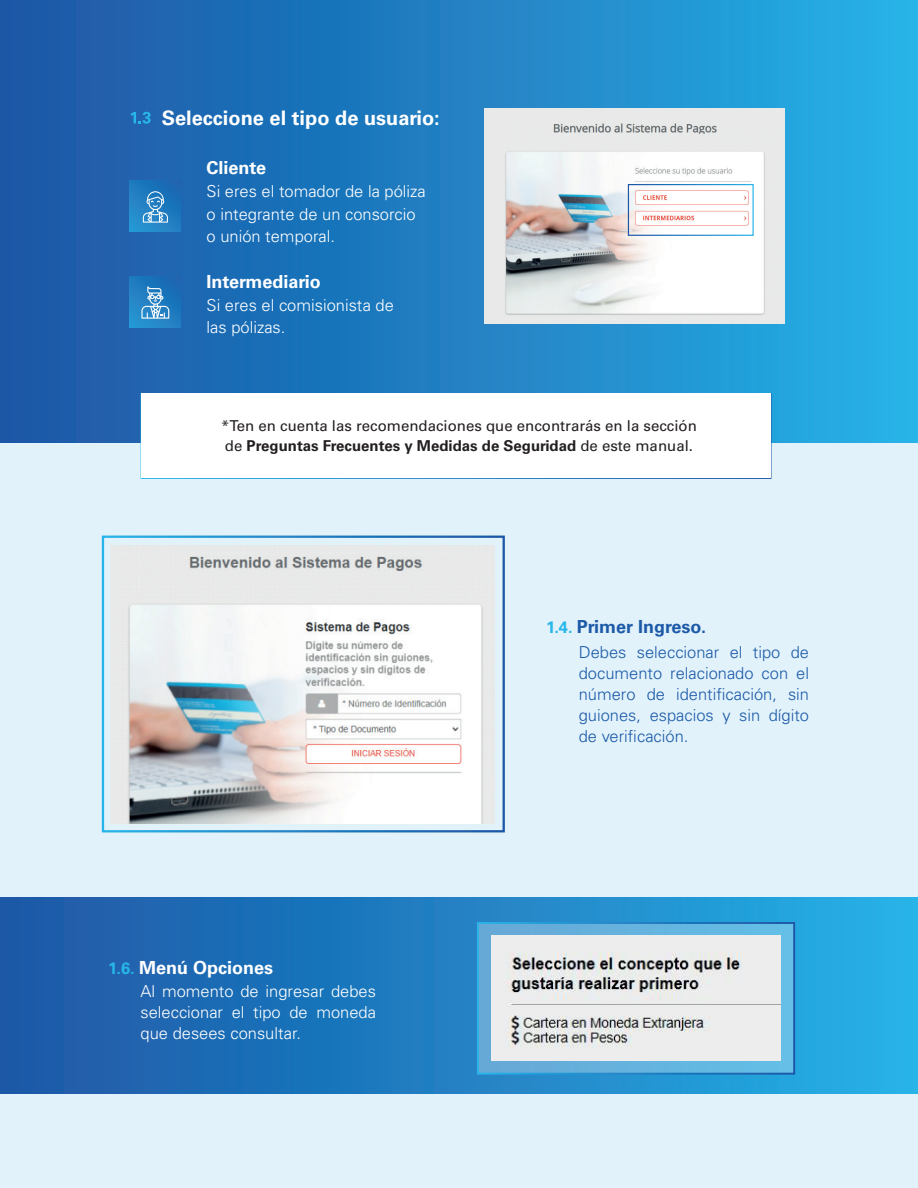
<style>
.page{position:relative;width:918px;height:1188px;background:#e1f2fb}
.page>*{position:absolute;margin:0;border:0;box-sizing:border-box;transform-origin:0 0}
.t1{font:700 19.95px "Univers LT Std";color:#fff}
.t2{font:700 18px "Univers LT Std";color:#fff}
.t3{font:700 18px "Univers LT Std";color:#1c5aa7}
.t4{font:300 16.5px/22.8px "Univers LT Std";color:#fff}
.t5{font:300 16.5px/21px "Univers LT Std";color:#1c5aa7;text-align:justify}
.t6{font:15px/20.4px "Univers LT Std";color:#231f20}
.s1{font-weight:700}
.s2{font-size:16.5px;color:#27b6e9}
</style>
<div class="page">
<div style="left:0;top:0;width:918px;height:443px;background:linear-gradient(to right,#1b54a3,#29b2e6)"></div>
<div style="left:141px;top:393px;width:631px;height:86px;background:#fff;border:1px solid #fff"></div>
<div style="left:130px;top:181px;width:51px;height:50px;background:linear-gradient(to bottom,#196db6,#268ccb)"></div>
<svg style="left:143px;top:191px;width:25px;height:32px"></svg>
<div style="left:130px;top:276px;width:51px;height:51px;background:linear-gradient(to bottom,#1a6db6,#258ccb)"></div>
<svg style="left:141px;top:286px;width:28px;height:33px"></svg>
<img style="left:485px;top:109px;width:299px;height:214px">
<div style="left:628px;top:184px;width:126px;height:52px;border:1px solid #fff"></div>
<svg style="left:131px;top:112px;width:20px;height:12px"></svg>
<div style="left:102px;top:536px;width:403px;height:296px;border:2px solid #fff"></div>
<img style="left:111px;top:546px;width:384px;height:277px">
<div style="left:0;top:898px;width:918px;height:196px;background:linear-gradient(to right,#1c56a5,#26afe4)"></div>
<svg style="left:478px;top:923px;width:316px;height:151px;background:#64b1dc"></svg>
<img style="left:492px;top:936px;width:289px;height:125px">
<p class="t1" style="left:162px;top:106px;width:279px">Seleccione el tipo de usuario:</p>
<p class="t2" style="left:207px;top:157px;width:61px">Cliente</p>
<p class="t4" style="left:207px;top:180px;width:221px">Si eres el tomador de la póliza o integrante de un consorcio o unión temporal.</p>
<p class="t2" style="left:207px;top:271px;width:116px">Intermediario</p>
<p class="t4" style="left:207px;top:293px;width:189px">Si eres el comisionista de las pólizas.</p>
<p class="t6" style="left:221px;top:415px;width:477px">*Ten en cuenta las recomendaciones que encontrarás en la sección de <span class="s1">Preguntas Frecuentes y Medidas de Seguridad</span> de este manual.</p>
<p class="t3" style="left:546px;top:617px;width:162px"><span class="s2">1.4.</span> Primer Ingreso.</p>
<p class="t2" style="left:108px;top:957px;width:166px"><span class="s2">1.6.</span> Menú Opciones</p>
<p class="t4" style="left:141px;top:981px;width:237px;line-height:21px;text-align:justify">Al momento de ingresar debes seleccionar el tipo de moneda que desees consultar.</p>
<p class="t5" style="left:579px;top:642px;width:232px">Debes seleccionar el tipo de documento relacionado con el número de identificación, sin guiones, espacios y sin dígito de verificación.</p>
</div>
